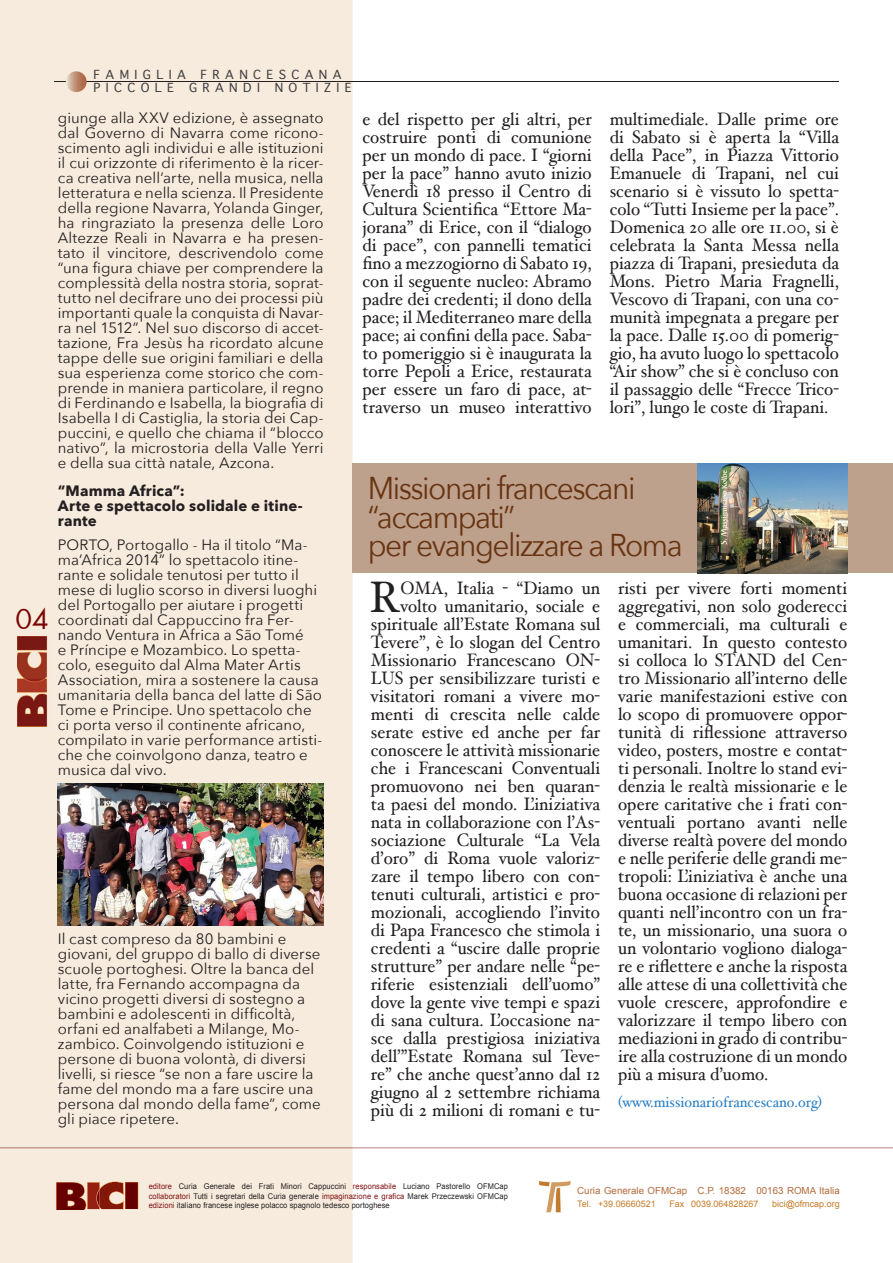
<style>
.page{position:relative;width:893px;height:1263px;background:#fff}
.page>*{position:absolute;margin:0;border:0;box-sizing:border-box;transform-origin:0 0}
.t1{font:44.1px "Hoefler Text";color:#231f20;scale:.95 1}
.t2{font:31.5px/28.5px "Avenir Next";letter-spacing:-.05em;color:#693311;scale:.95 1}
.t3{font:27px "Futura";color:#7b0300}
.t4{font:18px/18px "Hoefler Text";color:#231f20;text-align:justify;scale:.95 1}
.t5{font:15px/15px "Avenir Next";letter-spacing:.005em;color:#231f20}
.t6{font:700 15px/15px "Avenir Next";letter-spacing:.01em;color:#231f20}
.t7{font:15px "Hoefler Text";color:#287fc3;scale:.95 1}
.t8{font:12px/13.5px "Geneva";letter-spacing:.45em;color:#3e3e3f}
.t9{font:9.75px "Arial";color:#b46b3b}
.t10{font:9px "Arial";color:#c57b29}
.t11{font:7.95px/9.6px "Arial";letter-spacing:.01em;color:#231f20;text-align:justify;scale:.94 1}
.s1{color:#7f1315}
</style>
<div class="page">
<div style="left:0;top:0;width:353px;height:1263px;background:#f7ebdd"></div>
<img style="left:17px;top:636px;width:35px;height:90px">
<svg style="left:56px;top:1181px;width:82px;height:28px;background:#953d30"></svg>
<img style="left:540px;top:1181px;width:30px;height:31px">
<hr style="left:54px;top:81px;width:785px;height:1px;background:#231f20">
<svg style="left:66px;top:71px;width:21px;height:21px"></svg>
<svg style="left:0;top:1136px;width:893px;height:12px"></svg>
<div style="left:353px;top:464px;width:540px;height:109px;background:#bda18c"></div>
<img style="left:697px;top:464px;width:150px;height:109px">
<img style="left:58px;top:783px;width:266px;height:142px">
<h3 class="t3" style="left:16px;top:600px;width:35px">04</h3>
<p class="t8" style="left:94px;top:67px;width:260px">FAMIGLIA FRANCESCANA<br>PICCOLE GRANDI NOTIZIE</p>
<p class="t5" style="left:58px;top:110px;width:267px;text-align:justify">giunge alla XXV edizione, è assegnato dal Governo di Navarra come ricono&shy;scimento agli individui e alle istituzioni il cui orizzonte di riferimento è la ricer&shy;ca creativa nell’arte, nella musica, nella letteratura e nella scienza. Il Presidente della regione Navarra, Yolanda Ginger, ha ringraziato la presenza delle Loro Altezze Reali in Navarra e ha presen&shy;tato il vincitore, descrivendolo come “una figura chiave per comprendere la complessità della nostra storia, soprat&shy;tutto nel decifrare uno dei processi più importanti quale la conquista di Navar&shy;ra nel 1512”. Nel suo discorso di accet&shy;tazione, Fra Jesùs ha ricordato alcune tappe delle sue origini familiari e della sua esperienza come storico che com&shy;prende in maniera particolare, il regno di Ferdinando e Isabella, la biografia di Isabella I di Castiglia, la storia dei Cap&shy;puccini, e quello che chiama il “blocco nativo”, la microstoria della Valle Yerri e della sua città natale, Azcona.</p>
<p class="t6" style="left:58px;top:483px;width:246px">“Mamma Africa”:<br>Arte e spettacolo solidale e itine&shy;rante</p>
<p class="t5" style="left:58px;top:536px;width:266px">PORTO, Portogallo - Ha il titolo “Ma&shy;ma’Africa 2014” lo spettacolo itine&shy;rante e solidale tenutosi per tutto il mese di luglio scorso in diversi luoghi del Portogallo per aiutare i progetti coordinati dal Cappuccino fra Fer&shy;nando Ventura in Africa a São Tomé<br>e Príncipe e Mozambico. Lo spetta&shy;colo, eseguito dal Alma Mater Artis Association, mira a sostenere la causa umanitaria della banca del latte di São Tome e Principe. Uno spettacolo che ci porta verso il continente africano, compilato in varie performance artisti&shy;che che coinvolgono danza, teatro e musica dal vivo.</p>
<p class="t5" style="left:58px;top:931px;width:264px">Il cast compreso da 80 bambini e giovani, del gruppo di ballo di diverse scuole portoghesi. Oltre la banca del latte, fra Fernando accompagna da vicino progetti diversi di sostegno a bambini e adolescenti in difficoltà, orfani ed analfabeti a Milange, Mo&shy;zambico. Coinvolgendo istituzioni e persone di buona volontà, di diversi livelli, si riesce “se non a fare uscire la fame del mondo ma a fare uscire una persona dal mondo della fame”, come gli piace ripetere.</p>
<p class="t4" style="left:362px;top:110px;width:243px">e del rispetto per gli altri, per costruire ponti di comunione per un mondo di pace. I “giorni per la pace” hanno avuto inizio Venerdì 18 presso il Centro di Cultura Scientifica “Ettore Ma&shy;jorana” di Erice, con il “dialogo di pace”, con pannelli tematici fino a mezzogiorno di Sabato 19, con il seguente nucleo: Abramo padre dei credenti; il dono della pace; il Mediterraneo mare della pace; ai confini della pace. Saba&shy;to pomeriggio si è inaugurata la torre Pepoli a Erice, restaurata per essere un faro di pace, at&shy;traverso un museo interattivo</p>
<p class="t4" style="left:610px;top:110px;width:243px">multimediale. Dalle prime ore di Sabato si è aperta la “Villa della Pace”, in Piazza Vittorio Emanuele di Trapani, nel cui scenario si è vissuto lo spetta&shy;colo “Tutti Insieme per la pace”.<br>Domenica 20 alle ore 11.00, si è celebrata la Santa Messa nella piazza di Trapani, presieduta da Mons. Pietro Maria Fragnelli, Vescovo di Trapani, con una co&shy;munità impegnata a pregare per la pace. Dalle 15.00 di pomerig&shy;gio, ha avuto luogo lo spettacolo “Air show” che si è concluso con il passaggio delle “Frecce Trico&shy;lori”, lungo le coste di Trapani.</p>
<h2 class="t2" style="left:368px;top:472px;width:333px">Missionari francescani “accampati”<br>per evangelizzare a Roma</h2>
<h1 class="t1" style="left:370px;top:571px;width:34px">R</h1>
<p class="t4" style="left:371px;top:579px;width:243px;text-align:right">OMA, Italia - “Diamo un volto umanitario, sociale e spirituale all’Estate Romana sul<br>Tevere”, è lo slogan del Centro<br>Missionario Francescano ON-<br>LUS per sensibilizzare turisti e visitatori romani a vivere mo&shy;menti di crescita nelle calde serate estive ed anche per far conoscere le attività missionarie che i Francescani Conventuali promuovono nei ben quaran&shy;ta paesi del mondo. L’iniziativa nata in collaborazione con l’As&shy;sociazione Culturale “La Vela d’oro” di Roma vuole valoriz&shy;zare il tempo libero con con&shy;tenuti culturali, artistici e pro&shy;mozionali, accogliendo l’invito di Papa Francesco che stimola i credenti a “uscire dalle proprie strutture” per andare nelle “pe&shy;riferie esistenziali dell’uomo” dove la gente vive tempi e spazi di sana cultura. L’occasione na&shy;sce dalla prestigiosa iniziativa dell’”Estate Romana sul Teve&shy;re” che anche quest’anno dal 12 giugno al 2 settembre richiama più di 2 milioni di romani e tu-</p>
<p class="t4" style="left:618px;top:579px;width:243px">risti per vivere forti momenti aggregativi, non solo goderecci e commerciali, ma culturali e umanitari. In questo contesto si colloca lo STAND del Cen&shy;tro Missionario all’interno delle varie manifestazioni estive con lo scopo di promuovere oppor&shy;tunità di riflessione attraverso video, posters, mostre e contat&shy;ti personali. Inoltre lo stand evi&shy;denzia le realtà missionarie e le opere caritative che i frati con&shy;ventuali portano avanti nelle diverse realtà povere del mondo e nelle periferie delle grandi me&shy;tropoli: L’iniziativa è anche una buona occasione di relazioni per quanti nell’incontro con un fra&shy;te, un missionario, una suora o un volontario vogliono dialoga&shy;re e riflettere e anche la risposta alle attese di una collettività che vuole crescere, approfondire e valorizzare il tempo libero con mediazioni in grado di contribu&shy;ire alla costruzione di un mondo più a misura d’uomo.</p>
<p class="t7" style="left:618px;top:1093px;width:216px">(www.missionariofrancescano.org)</p>
<p class="t11" style="left:149px;top:1181px;width:384px"><span class="s1">editore</span> Curia Generale dei Frati Minori Cappuccini <span class="s1">responsabile</span> Luciano Pastorello OFMCap <span class="s1">collaboratori</span> Tutti i segretari della Curia generale <span class="s1">impaginazione e grafica</span> Marek Przeczewski OFMCap <span class="s1">edizioni</span> italiano francese inglese polacco spagnolo tedesco portoghese</p>
<p class="t9" style="left:577px;top:1184px;width:264px">Curia Generale OFMCap C.P. 18382 00163 ROMA Italia</p>
<p class="t10" style="left:577px;top:1198px;width:80px">Tel. +39.06660521</p>
<p class="t10" style="left:669px;top:1198px;width:91px">Fax 0039.064828267</p>
<p class="t10" style="left:772px;top:1198px;width:69px">bici@ofmcap.org</p>
</div>
